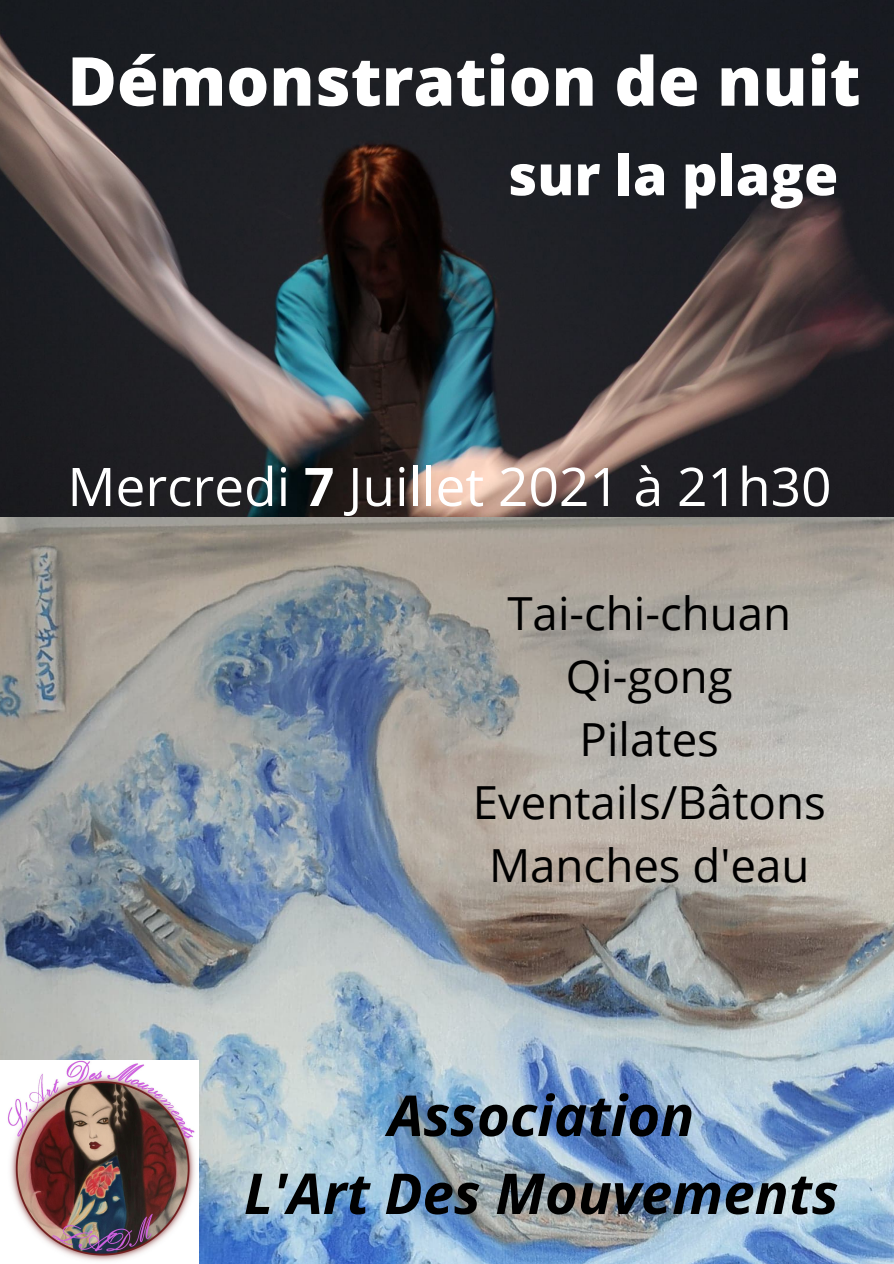
<style>
.page{position:relative;width:894px;height:1264px;background:#fff}
.page>*{position:absolute;margin:0;border:0;box-sizing:border-box;transform-origin:0 0}
.t1{font:800 67.5px "Open Sans";color:#fff}
.t2{font:italic 700 56.4px "Open Sans";color:#000}
.t3{font:800 55.5px "Open Sans";color:#fff}
.t4{font:53.25px "Open Sans";color:#fff}
.t5{font:45.6px "Open Sans";color:#000}
.s1{font-weight:700}
</style>
<div class="page">
<img style="left:0;top:0;width:893px;height:517px">
<img style="left:0;top:517px;width:893px;height:746px">
<img style="left:0;top:1060px;width:198px;height:203px">
<p class="t1" style="left:67px;top:34px;width:794px">Démonstration de nuit</p>
<p class="t3" style="left:507px;top:136px;width:332px">sur la plage</p>
<p class="t4" style="left:67px;top:449px;width:765px">Mercredi <span class="s1">7</span> Juillet 2021 à 21h30</p>
<p class="t5" style="left:507px;top:581px;width:285px">Tai-chi-chuan</p>
<p class="t5" style="left:565px;top:644px;width:169px">Qi-gong</p>
<p class="t5" style="left:579px;top:707px;width:141px">Pilates</p>
<p class="t5" style="left:472px;top:770px;width:354px">Eventails/Bâtons</p>
<p class="t5" style="left:489px;top:833px;width:322px">Manches d'eau</p>
<p class="t2" style="left:388px;top:1075px;width:307px">Association</p>
<p class="t2" style="left:244px;top:1153px;width:596px">L'Art Des Mouvements</p>
</div>
